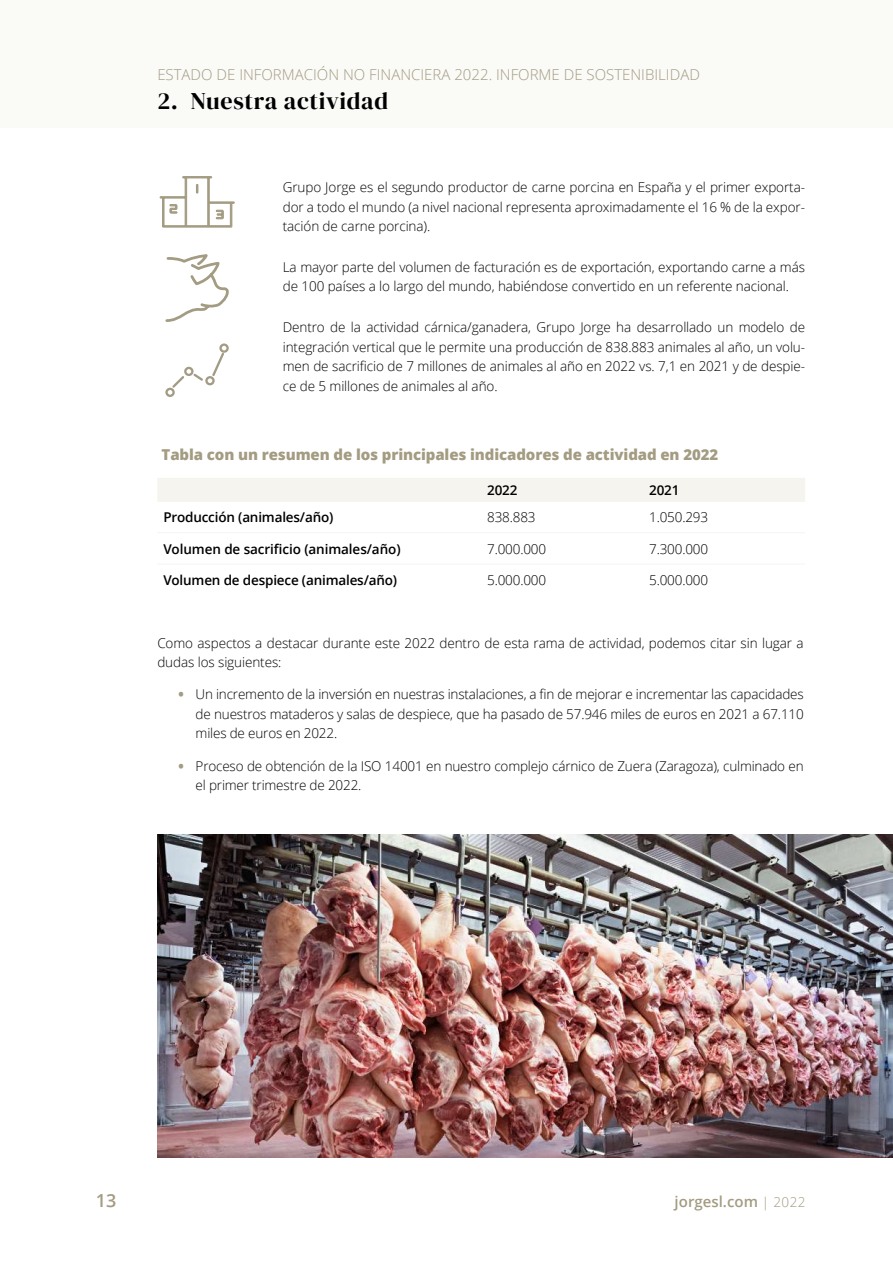
<style>
.page{position:relative;width:893px;height:1263px;background:#fff}
.page>*{position:absolute;margin:0;border:0;box-sizing:border-box;transform-origin:0 0}
.t1{font:24px "DM Serif Display";letter-spacing:.03em;color:#000}
.t2{font:600 18px "Open Sans";color:#a39c82}
.t3{font:800 15px "Open Sans";letter-spacing:-.005em;color:#a39c82}
.t4{font:300 15px "Open Sans";color:#a49b82}
.t5{font:600 15px "Open Sans";color:#a39c82}
.t6{font:300 13.5px/19.5px "Open Sans";letter-spacing:-.005em;color:#000}
.t7{font:600 13.5px "Open Sans";letter-spacing:-.015em;color:#000}
.s1{font-weight:800;color:#a39c82}
.s2{font-weight:300;font-size:13.5px}
</style>
<div class="page">
<div style="left:0;top:0;width:893px;height:128px;background:#fafaf7"></div>
<svg style="left:165px;top:343px;width:64px;height:54px"></svg>
<svg style="left:159px;top:176px;width:76px;height:52px"></svg>
<svg style="left:165px;top:254px;width:64px;height:68px"></svg>
<div style="left:157px;top:478px;width:648px;height:23px;background:#f5f4ef"></div>
<hr style="left:157px;top:501px;width:324px;height:1px;background:#f5f4ef">
<hr style="left:481px;top:501px;width:162px;height:1px;background:#f5f4ef">
<hr style="left:643px;top:501px;width:162px;height:1px;background:#f5f4ef">
<hr style="left:157px;top:532px;width:324px;height:1px;background:#f5f4ef">
<hr style="left:481px;top:532px;width:162px;height:1px;background:#f5f4ef">
<hr style="left:643px;top:532px;width:162px;height:1px;background:#f5f4ef">
<hr style="left:157px;top:564px;width:324px;height:1px;background:#f5f4ef">
<hr style="left:481px;top:564px;width:162px;height:1px;background:#f5f4ef">
<hr style="left:643px;top:564px;width:162px;height:1px;background:#f5f4ef">
<img style="left:157px;top:834px;width:736px;height:324px">
<p class="t4" style="left:157px;top:64px;width:544px">ESTADO DE INFORMACIÓN NO FINANCIERA 2022. INFORME DE SOSTENIBILIDAD</p>
<h1 class="t1" style="left:157px;top:87px;width:232px">2. Nuestra actividad</h1>
<p class="t6" style="left:283px;top:177px;width:524px;text-align:justify">Grupo Jorge es el segundo productor de carne porcina en España y el primer exporta&shy;dor a todo el mundo (a nivel nacional representa aproximadamente el 16 % de la expor&shy;tación de carne porcina).</p>
<p class="t6" style="left:283px;top:257px;width:524px">La mayor parte del volumen de facturación es de exportación, exportando carne a más de 100 países a lo largo del mundo, habiéndose convertido en un referente nacional.</p>
<p class="t6" style="left:283px;top:317px;width:524px;text-align:justify">Dentro de la actividad cárnica/ganadera, Grupo Jorge ha desarrollado un modelo de integración vertical que le permite una producción de 838.883 animales al año, un volu&shy;men de sacrificio de 7 millones de animales al año en 2022 vs. 7,1 en 2021 y de despie&shy;ce de 5 millones de animales al año.</p>
<p class="t3" style="left:162px;top:444px;width:558px">Tabla con un resumen de los principales indicadores de actividad en 2022</p>
<p class="t7" style="left:487px;top:481px;width:32px">2022</p>
<p class="t7" style="left:649px;top:481px;width:32px">2021</p>
<p class="t7" style="left:163px;top:508px;width:172px">Producción (animales/año)</p>
<p class="t6" style="left:487px;top:507px;width:50px">838.883</p>
<p class="t6" style="left:649px;top:507px;width:60px">1.050.293</p>
<p class="t7" style="left:163px;top:539px;width:239px">Volumen de sacrificio (animales/año)</p>
<p class="t6" style="left:487px;top:538px;width:60px">7.000.000</p>
<p class="t6" style="left:649px;top:538px;width:60px">7.300.000</p>
<p class="t7" style="left:163px;top:571px;width:235px">Volumen de despiece (animales/año)</p>
<p class="t6" style="left:487px;top:570px;width:60px">5.000.000</p>
<p class="t6" style="left:649px;top:570px;width:60px">5.000.000</p>
<p class="t6" style="left:157px;top:632px;width:648px">Como aspectos a destacar durante este 2022 dentro de esta rama de actividad, podemos citar sin lugar a dudas los siguientes:</p>
<p class="t6" style="left:196px;top:684px;width:610px;text-align:justify;text-indent:-17px"><span class="s1">•</span> Un incremento de la inversión en nuestras instalaciones, a fin de mejorar e incrementar las capacidades de nuestros mataderos y salas de despiece, que ha pasado de 57.946 miles de euros en 2021 a 67.110 miles de euros en 2022.</p>
<p class="t6" style="left:196px;top:755px;width:610px;text-indent:-17px"><span class="s1">•</span> Proceso de obtención de la ISO 14001 en nuestro complejo cárnico de Zuera (Zaragoza), culminado en el primer trimestre de 2022.</p>
<h2 class="t2" style="left:96px;top:1188px;width:22px">13</h2>
<p class="t5" style="left:675px;top:1191px;width:132px">jorgesl.com <span class="s2">| 2022</span></p>
</div>
